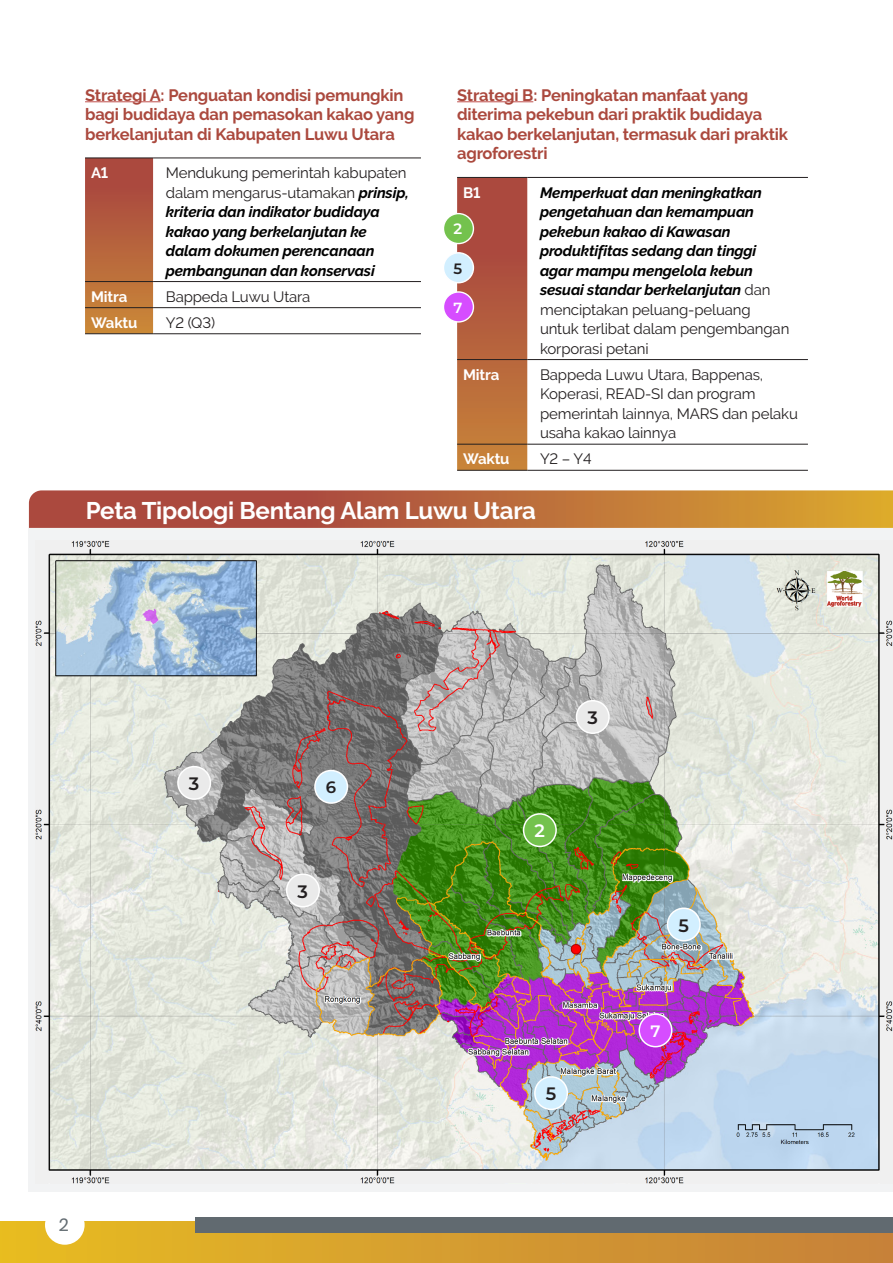
<style>
.page{position:relative;width:893px;height:1263px;background:#fff}
.page>*{position:absolute;margin:0;border:0;box-sizing:border-box;transform-origin:0 0}
.t1{font:700 24px "Raleway";letter-spacing:-.01em;color:#fff}
.t2{font:600 18px "Montserrat";color:#231f20}
.t3{font:600 18px "Montserrat";color:#fff}
.t4{font:17.7px "Poppins";color:#616a70}
.Heading_2{font:700 16.5px/19.5px "Raleway";letter-spacing:-.01em;color:#ab493e}
.t5{font:600 16.5px "Montserrat";color:#231f20}
.t6{font:600 16.5px "Montserrat";color:#fff}
.t7{font:italic 700 15px/19.5px "Raleway";letter-spacing:-.01em;color:#000}
.t8{font:15px/19.5px "Raleway";letter-spacing:-.01em;color:#231f20}
.t9{font:700 15px "Raleway";letter-spacing:-.01em;color:#fff}
.t10{font:600 15px "Montserrat";color:#fff}
.t11{font:600 15px "Montserrat";color:#231f20}
.t12{font:600 14.7px "Montserrat";color:#fff}
.s1{font-weight:400;font-style:normal;color:#231f20}
</style>
<div class="page">
<hr style="left:85px;top:101px;width:76px;height:1px;background:#c0504d">
<svg style="left:85px;top:159px;width:68px;height:174px;background:#b7643c"></svg>
<hr style="left:85px;top:158px;width:68px;height:1px;background:#231f20">
<hr style="left:153px;top:158px;width:268px;height:1px;background:#231f20">
<hr style="left:85px;top:281px;width:68px;height:1px;background:#231f20">
<hr style="left:153px;top:281px;width:268px;height:1px;background:#231f20">
<hr style="left:85px;top:307px;width:68px;height:1px;background:#231f20">
<hr style="left:153px;top:307px;width:268px;height:1px;background:#231f20">
<hr style="left:85px;top:333px;width:68px;height:1px;background:#231f20">
<hr style="left:153px;top:333px;width:268px;height:1px;background:#231f20">
<hr style="left:457px;top:101px;width:76px;height:1px;background:#c0504d">
<svg style="left:457px;top:178px;width:70px;height:292px;background:#b5613d"></svg>
<hr style="left:457px;top:177px;width:70px;height:1px;background:#231f20">
<hr style="left:527px;top:177px;width:281px;height:1px;background:#231f20">
<hr style="left:457px;top:359px;width:70px;height:1px;background:#231f20">
<hr style="left:527px;top:359px;width:281px;height:1px;background:#231f20">
<hr style="left:457px;top:444px;width:70px;height:1px;background:#231f20">
<hr style="left:527px;top:444px;width:281px;height:1px;background:#231f20">
<hr style="left:457px;top:470px;width:70px;height:1px;background:#231f20">
<hr style="left:527px;top:470px;width:281px;height:1px;background:#231f20">
<div style="left:29px;top:528px;width:864px;height:664px;background:#f2f3f4"></div>
<svg style="left:29px;top:490px;width:864px;height:38px;background:#bb6c3d"></svg>
<img style="left:36px;top:540px;width:857px;height:643px">
<div style="left:524px;top:814px;width:32px;height:32px;background:#74c24d;border-radius:50%"></div>
<div style="left:523px;top:813px;width:34px;height:34px;border:2px solid #fff;border-radius:50%"></div>
<div style="left:667px;top:908px;width:33px;height:33px;background:#d2efff;border-radius:50%"></div>
<div style="left:667px;top:907px;width:34px;height:34px;border:2px solid #fff;border-radius:50%"></div>
<div style="left:535px;top:1077px;width:32px;height:32px;background:#d2efff;border-radius:50%"></div>
<div style="left:534px;top:1076px;width:34px;height:34px;border:2px solid #fff;border-radius:50%"></div>
<div style="left:315px;top:770px;width:32px;height:33px;background:#d2efff;border-radius:50%"></div>
<div style="left:314px;top:770px;width:34px;height:34px;border:2px solid #fff;border-radius:50%"></div>
<div style="left:639px;top:1014px;width:33px;height:33px;background:#d64dff;border-radius:50%"></div>
<div style="left:638px;top:1013px;width:34px;height:34px;border:2px solid #fff;border-radius:50%"></div>
<div style="left:576px;top:701px;width:33px;height:32px;background:#eaeaea;border-radius:50%"></div>
<div style="left:576px;top:700px;width:34px;height:34px;border:2px solid #fff;border-radius:50%"></div>
<div style="left:178px;top:767px;width:32px;height:32px;background:#eaeaea;border-radius:50%"></div>
<div style="left:177px;top:766px;width:34px;height:34px;border:2px solid #fff;border-radius:50%"></div>
<div style="left:287px;top:874px;width:32px;height:33px;background:#eaeaea;border-radius:50%"></div>
<div style="left:286px;top:873px;width:34px;height:34px;border:2px solid #fff;border-radius:50%"></div>
<svg style="left:0;top:1222px;width:893px;height:41px;background:#d39d2f"></svg>
<div style="left:196px;top:1217px;width:697px;height:15px;background:#616a70"></div>
<div style="left:45px;top:1205px;width:40px;height:40px;background:#fff;border-radius:50%"></div>
<div style="left:443px;top:214px;width:30px;height:30px;background:#74c24d;border-radius:50%"></div>
<div style="left:443px;top:213px;width:31px;height:31px;border:1px solid #fff;border-radius:50%"></div>
<div style="left:443px;top:253px;width:30px;height:30px;background:#d2efff;border-radius:50%"></div>
<div style="left:443px;top:252px;width:31px;height:31px;border:1px solid #fff;border-radius:50%"></div>
<div style="left:443px;top:292px;width:30px;height:30px;background:#d64dff;border-radius:50%"></div>
<div style="left:443px;top:291px;width:31px;height:32px;border:1px solid #fff;border-radius:50%"></div>
<p class="Heading_2" style="left:457px;top:85px;width:333px">Strategi B: Peningkatan manfaat yang diterima pekebun dari praktik budidaya kakao berkelanjutan, termasuk dari praktik agroforestri</p>
<p class="t9" style="left:463px;top:184px;width:19px">B1</p>
<p class="t7" style="left:540px;top:183px;width:251px">Memperkuat dan meningkatkan pengetahuan dan kemampuan pekebun kakao di Kawasan produktifitas sedang dan tinggi agar mampu mengelola kebun sesuai standar berkelanjutan <span class="s1">dan menciptakan peluang-peluang untuk terlibat dalam pengembangan korporasi petani</span></p>
<p class="t9" style="left:463px;top:366px;width:38px">Mitra</p>
<p class="t8" style="left:540px;top:365px;width:259px">Bappeda Luwu Utara, Bappenas,<br>Koperasi, READ-SI dan program pemerintah lainnya, MARS dan pelaku usaha kakao lainnya</p>
<p class="t9" style="left:463px;top:450px;width:48px">Waktu</p>
<p class="t8" style="left:540px;top:449px;width:53px">Y2 – Y4</p>
<p class="t1" style="left:86px;top:496px;width:452px">Peta Tipologi Bentang Alam Luwu Utara</p>
<p class="Heading_2" style="left:85px;top:85px;width:331px">Strategi A: Penguatan kondisi pemungkin bagi budidaya dan pemasokan kakao yang berkelanjutan di Kabupaten Luwu Utara</p>
<p class="t9" style="left:91px;top:164px;width:19px">A1</p>
<p class="t7" style="left:166px;top:163px;width:244px"><span class="s1">Mendukung pemerintah kabupaten dalam mengarus-utamakan</span> prinsip, kriteria dan indikator budidaya kakao yang berkelanjutan ke dalam dokumen perencanaan pembangunan dan konservasi</p>
<p class="t9" style="left:91px;top:288px;width:38px">Mitra</p>
<p class="t8" style="left:166px;top:287px;width:146px">Bappeda Luwu Utara</p>
<p class="t9" style="left:91px;top:314px;width:48px">Waktu</p>
<p class="t8" style="left:166px;top:313px;width:51px">Y2 (Q3)</p>
<p class="t10" style="left:454px;top:218px;width:10px">2</p>
<p class="t11" style="left:454px;top:258px;width:10px">5</p>
<p class="t12" style="left:453px;top:297px;width:10px">7</p>
<p class="t2" style="left:189px;top:771px;width:12px">3</p>
<p class="t5" style="left:326px;top:776px;width:12px">6</p>
<p class="t2" style="left:298px;top:878px;width:12px">3</p>
<p class="t4" style="left:59px;top:1214px;width:12px">2</p>
<p class="t3" style="left:534px;top:818px;width:12px">2</p>
<p class="t2" style="left:587px;top:705px;width:12px">3</p>
<p class="t2" style="left:546px;top:1081px;width:12px">5</p>
<p class="t2" style="left:678px;top:912px;width:12px">5</p>
<p class="t6" style="left:650px;top:1019px;width:12px">7</p>
</div>
